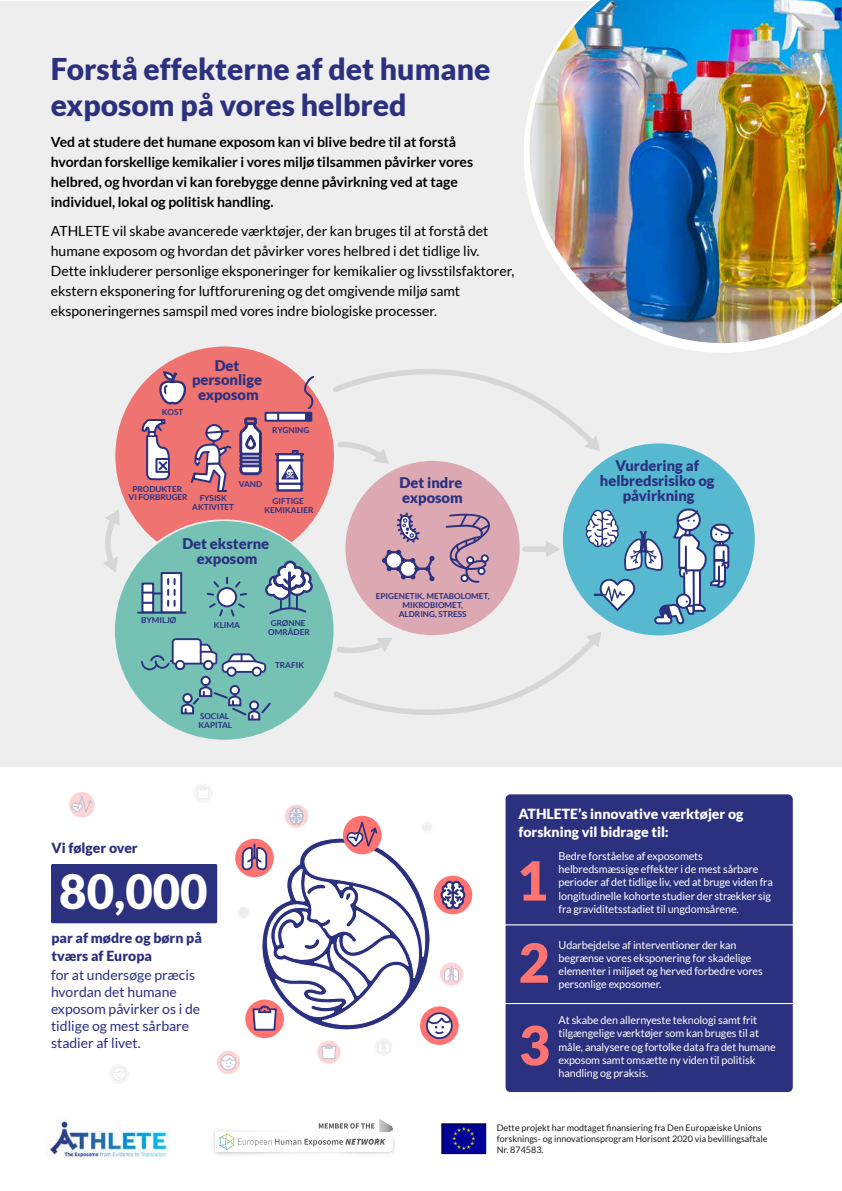
<style>
.page{position:relative;width:842px;height:1191px;background:#fff}
.page>*{position:absolute;margin:0;border:0;box-sizing:border-box;transform-origin:0 0}
.t1{font:900 54px "Lato";color:#ff7371}
.t2{font:900 47.3px "Lato";color:#fff}
.t3{font:900 30px/35px "Lato";color:#2b307f}
.t4{font:900 14.7px/14.7px "Lato";color:#2b307f;text-align:center}
.t5{font:14px/20px "Lato";color:#000}
.t6{font:700 14px/20px "Lato";letter-spacing:-.005em;color:#000}
.t7{font:14px/17px "Lato";color:#2b307f}
.t8{font:900 14px/18px "Lato";color:#fff}
.t9{font:900 14px/18px "Lato";color:#2b307f}
.t10{font:11px/13.2px "Lato";letter-spacing:-.01em;color:#fff}
.t11{font:9px/10.8px "Lato";color:#1d1d1b}
.t12{font:700 8.2px/8.6px "Lato";color:#2b307f;text-align:center}
</style>
<div class="page">
<div style="left:0;top:1px;width:841px;height:765px;background:#eee"></div>
<div style="left:505px;top:794px;width:288px;height:298px;background:#2b307f;border-radius:5px"></div>
<hr style="left:502px;top:924px;width:300px;height:1px;background:#fff">
<hr style="left:501px;top:1003px;width:301px;height:1px;background:#fff">
<div style="left:442px;top:1123px;width:44px;height:30px;background:#009"></div>
<svg style="left:452px;top:1127px;width:23px;height:22px"></svg>
<img style="left:213px;top:1132px;width:182px;height:23px">
<svg style="left:215px;top:1119px;width:179px;height:33px"></svg>
<svg style="left:524px;top:111px;width:318px;height:241px"></svg>
<div style="left:115px;top:346px;width:219px;height:219px;background:#ee7371;border-radius:50%"></div>
<div style="left:563px;top:443px;width:192px;height:192px;background:#56b9cf;border-radius:50%"></div>
<div style="left:345px;top:461px;width:175px;height:174px;background:#dca9b3;border-radius:50%"></div>
<svg style="left:113px;top:519px;width:222px;height:222px"></svg>
<div style="left:115px;top:521px;width:219px;height:218px;background:#75c2b5;border-radius:50%"></div>
<div style="left:525px;top:546px;width:23px;height:6px;background:#d6d6d6"></div>
<svg style="left:546px;top:541px;width:14px;height:16px"></svg>
<svg style="left:103px;top:509px;width:17px;height:64px"></svg>
<div style="left:265px;top:412px;width:47px;height:10px;background:#fff;border:2px solid #2b307f"></div>
<svg style="left:277px;top:413px;width:2px;height:8px"></svg>
<div style="left:305px;top:413px;width:6px;height:8px;background:#2b307f"></div>
<svg style="left:304px;top:376px;width:12px;height:34px"></svg>
<svg style="left:382px;top:550px;width:53px;height:31px"></svg>
<svg style="left:141px;top:419px;width:29px;height:62px"></svg>
<svg style="left:159px;top:371px;width:27px;height:34px"></svg>
<svg style="left:206px;top:425px;width:16px;height:16px"></svg>
<div style="left:205px;top:424px;width:18px;height:18px;border:2px solid #2b307f;border-radius:50%"></div>
<svg style="left:191px;top:429px;width:41px;height:63px"></svg>
<svg style="left:265px;top:560px;width:48px;height:55px"></svg>
<svg style="left:328px;top:341px;width:272px;height:123px"></svg>
<svg style="left:329px;top:631px;width:272px;height:84px"></svg>
<svg style="left:397px;top:512px;width:23px;height:31px"></svg>
<svg style="left:206px;top:577px;width:41px;height:40px"></svg>
<hr style="left:138px;top:611px;width:48px;height:2px;background:#2b307f">
<div style="left:141px;top:582px;width:13px;height:31px;background:#fff;border:2px solid #2b307f"></div>
<div style="left:161px;top:572px;width:21px;height:41px;background:#fff;border:2px solid #2b307f"></div>
<svg style="left:167px;top:579px;width:9px;height:5px"></svg>
<svg style="left:142px;top:590px;width:34px;height:16px"></svg>
<svg style="left:445px;top:513px;width:45px;height:70px"></svg>
<svg style="left:275px;top:450px;width:29px;height:42px"></svg>
<svg style="left:240px;top:417px;width:22px;height:58px"></svg>
<svg style="left:140px;top:638px;width:131px;height:83px"></svg>
<svg style="left:586px;top:508px;width:149px;height:117px"></svg>
<div style="left:51px;top:864px;width:166px;height:59px;background:#2b307f;border-radius:2px"></div>
<svg style="left:69px;top:792px;width:26px;height:25px"></svg>
<svg style="left:72px;top:792px;width:21px;height:23px"></svg>
<div style="left:193px;top:783px;width:20px;height:20px;background:#f5f5f5;border-radius:50%"></div>
<div style="left:109px;top:1064px;width:20px;height:20px;background:#f5f5f5;border-radius:50%"></div>
<div style="left:113px;top:1067px;width:12px;height:13px;background:#fff;border-radius:50%"></div>
<div style="left:112px;top:1067px;width:14px;height:14px;border:1px solid #373737;border-radius:50%"></div>
<svg style="left:112px;top:1069px;width:14px;height:9px"></svg>
<div style="left:434px;top:875px;width:38px;height:39px;background:#ff7371;border-radius:50%"></div>
<svg style="left:285px;top:804px;width:23px;height:23px"></svg>
<svg style="left:217px;top:1050px;width:23px;height:24px"></svg>
<div style="left:220px;top:1054px;width:16px;height:16px;border:1px solid #2b307f;border-radius:50%"></div>
<svg style="left:221px;top:807px;width:244px;height:261px"></svg>
<img style="left:529px;top:0;width:313px;height:343px">
<img style="left:46px;top:1119px;width:123px;height:39px">
<h3 class="t3" style="left:51px;top:51px;width:441px">Forstå effekterne af det humane exposom på vores helbred</h3>
<p class="t6" style="left:51px;top:132px;width:424px">Ved at studere det humane exposom kan vi blive bedre til at forstå hvordan forskellige kemikalier i vores miljø tilsammen påvirker vores helbred, og hvordan vi kan forebygge denne påvirkning ved at tage individuel, lokal og politisk handling.</p>
<p class="t5" style="left:51px;top:221px;width:465px">ATHLETE vil skabe avancerede værktøjer, der kan bruges til at forstå det humane exposom og hvordan det påvirker vores helbred i det tidlige liv.<br>Dette inkluderer personlige eksponeringer for kemikalier og livsstilsfaktorer, ekstern eksponering for luftforurening og det omgivende miljø samt eksponeringernes samspil med vores indre biologiske processer.</p>
<p class="t12" style="left:162px;top:407px;width:23px">KOST</p>
<h3 class="t4" style="left:192px;top:357px;width:72px">Det personlige exposom</h3>
<p class="t12" style="left:272px;top:426px;width:39px">RYGNING</p>
<p class="t12" style="left:239px;top:479px;width:25px">VAND</p>
<p class="t12" style="left:129px;top:484px;width:61px">PRODUKTER<br>VI FORBRUGER</p>
<p class="t12" style="left:192px;top:494px;width:43px">FYSISK<br>AKTIVITET</p>
<p class="t12" style="left:264px;top:496px;width:51px">GIFTIGE<br>KEMIKALIER</p>
<h3 class="t4" style="left:182px;top:536px;width:88px">Det eksterne exposom</h3>
<p class="t12" style="left:141px;top:616px;width:37px">BYMILJØ</p>
<p class="t12" style="left:214px;top:620px;width:28px">KLIMA</p>
<p class="t12" style="left:199px;top:712px;width:35px;text-align:left">SOCIAL<br>KAPITAL</p>
<p class="t12" style="left:268px;top:619px;width:43px">GRØNNE<br>OMRÅDER</p>
<p class="t12" style="left:275px;top:661px;width:31px">TRAFIK</p>
<p class="t9" style="left:51px;top:838px;width:88px">Vi følger over</p>
<h2 class="t2" style="left:59px;top:864px;width:150px">80,000</h2>
<p class="t9" style="left:51px;top:928px;width:152px">par af mødre og børn på tværs af Europa</p>
<p class="t7" style="left:51px;top:966px;width:151px">for at undersøge præcis hvordan det humane exposom påvirker os i de tidlige og mest sårbare stadier af livet.</p>
<h3 class="t4" style="left:400px;top:475px;width:65px;text-align:left">Det indre exposom</h3>
<p class="t12" style="left:376px;top:592px;width:115px">EPIGENETIK, METABOLOMET,<br>MIKROBIOMET,<br>ALDRING, STRESS</p>
<h3 class="t4" style="left:600px;top:458px;width:116px">Vurdering af helbredsrisiko og påvirkning</h3>
<p class="t8" style="left:518px;top:804px;width:227px">ATHLETE’s innovative værktøjer og forskning vil bidrage til:</p>
<h1 class="t1" style="left:517px;top:849px;width:33px">1</h1>
<p class="t10" style="left:559px;top:849px;width:216px">Bedre forståelse af exposomets helbredsmæssige effekter i de mest sårbare perioder af det tidlige liv, ved at bruge viden fra longitudinelle kohorte studier der strækker sig fra graviditetsstadiet til ungdomsårene.</p>
<h1 class="t1" style="left:519px;top:931px;width:33px">2</h1>
<p class="t10" style="left:559px;top:938px;width:206px">Udarbejdelse af interventioner der kan begrænse vores eksponering for skadelige elementer i miljøet og herved forbedre vores personlige exposomer.</p>
<h1 class="t1" style="left:519px;top:1014px;width:33px">3</h1>
<p class="t10" style="left:559px;top:1013px;width:219px">At skabe den allernyeste teknologi samt frit tilgængelige værktøjer som kan bruges til at måle, analysere og fortolke data fra det humane exposom samt omsætte ny viden til politisk handling og praksis.</p>
<p class="t11" style="left:497px;top:1122px;width:272px">Dette projekt har modtaget finansiering fra Den Europæiske Unions forsknings- og innovationsprogram Horisont 2020 via bevillingsaftale<br>Nr. 874583.</p>
</div>
